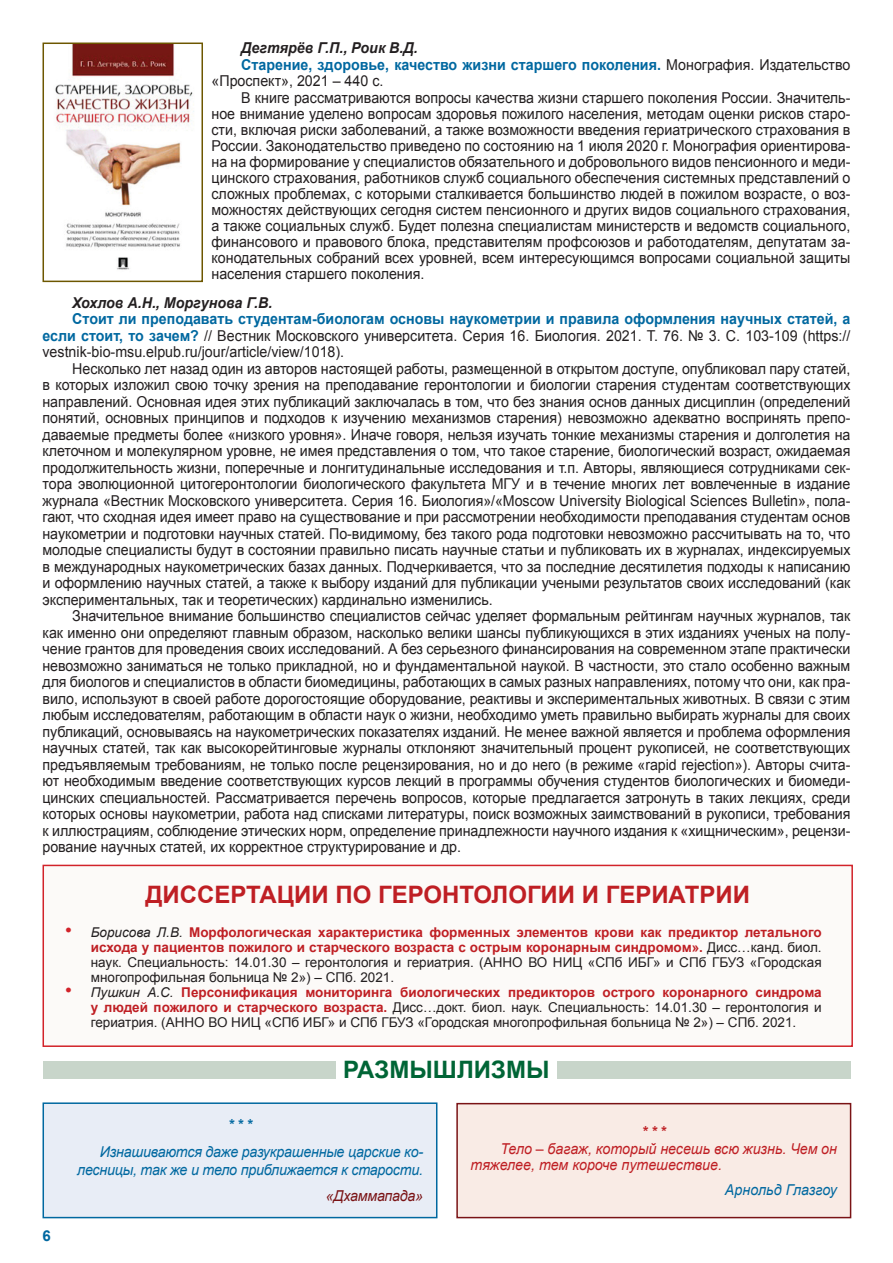
<style>
.page{position:relative;width:893px;height:1263px;background:#fff}
.page>*{position:absolute;margin:0;border:0;box-sizing:border-box;transform-origin:0 0}
.Заголовок_01{font:700 24px "Arial";color:#bf1f24}
.Заголовок_01-2{font:700 24px "Arial";color:#006536}
.Текст_01{font:15px/16.5px "Arial";color:#231f20;text-align:justify;scale:.95 1}
.Текст_01-2{font:700 15px/16.5px "Arial";color:#0068a0;scale:.95 1}
.Текст_01-3{font:italic 15px/18px "Arial";letter-spacing:-.015em;color:#0068a0;text-align:right;scale:.95 1}
.Текст_01-4{font:italic 15px/16.5px "Arial";color:#bf1f24;scale:.95 1}
.Текст_01-5{font:italic 700 15px "Arial";color:#231f20;scale:.95 1}
.Текст_01-6{font:italic 15px "Arial";letter-spacing:.005em;color:#0068a0;scale:.95 1}
.Текст_01-7{font:italic 15px "Arial";letter-spacing:-.015em;color:#7a1315;scale:.95 1}
.Текст_01-8{font:italic 700 15px "Arial";color:#0068a0;scale:.95 1}
.Текст_01-9{font:italic 700 15px "Arial";color:#bf1f24;scale:.95 1}
.Текст_01-10{font:700 15px "Arial";color:#0068a0}
.Текст_01-11{font:700 13.5px/15px "Arial";color:#bf1f24;text-align:justify}
.Текст_01-12{font:13.5px/15px "Arial";color:#231f20;text-align:justify}
.s1{font-weight:400;color:#231f20}
.s2{font-weight:700;color:#0068a0}
.s3{font-weight:400;font-size:19.5px;color:#d2232a}
.s4{font-weight:400;font-style:italic;color:#231f20}
.s5{font-size:19.5px;color:#d2232a}
.s6{font-style:italic}
.s7{font-weight:700;color:#bf1f24}
</style>
<div class="page">
<img style="left:55px;top:46px;width:139px;height:224px">
<div style="left:43px;top:43px;width:160px;height:239px;border:2px solid #6d5700"></div>
<div style="left:43px;top:865px;width:809px;height:181px;background:#fcfaf8"></div>
<div style="left:43px;top:865px;width:810px;height:182px;border:2px solid #d2232a"></div>
<div style="left:43px;top:1061px;width:293px;height:18px;background:#c8d5ca"></div>
<div style="left:557px;top:1061px;width:293px;height:18px;background:#c8d5ca"></div>
<div style="left:43px;top:1103px;width:394px;height:114px;background:#e8edf6"></div>
<div style="left:43px;top:1102px;width:394px;height:116px;border:2px solid #0068a0"></div>
<div style="left:457px;top:1104px;width:394px;height:113px;background:#f9ebe5"></div>
<div style="left:456px;top:1103px;width:395px;height:115px;border:2px solid #7a1315"></div>
<p class="Текст_01-5" style="left:241px;top:38px;width:187px">Дегтярёв Г.П., Роик В.Д.</p>
<p class="Текст_01-2" style="left:211px;top:57px;width:674px;text-indent:30px">Старение, здоровье, качество жизни старшего поколения. <span class="s1">Монография. Издательство «Проспект», 2021 – 440 с.</span></p>
<p class="Текст_01" style="left:211px;top:89px;width:674px;line-height:16px;text-indent:30px">В книге рассматриваются вопросы качества жизни старшего поколения России. Значитель&shy;ное внимание уделено вопросам здоровья пожилого населения, методам оценки рисков старо&shy;сти, включая риски заболеваний, а также возможности введения гериатрического страхования в России. Законодательство приведено по состоянию на 1 июля 2020 г. Монография ориентирова&shy;на на формирование у специалистов обязательного и добровольного видов пенсионного и меди&shy;цинского страхования, работников служб социального обеспечения системных представлений о сложных проблемах, с которыми сталкивается большинство людей в пожилом возрасте, о воз&shy;можностях действующих сегодня систем пенсионного и других видов социального страхования, а также социальных служб. Будет полезна специалистам министерств и ведомств социального, финансового и правового блока, представителям профсоюзов и работодателям, депутатам за&shy;конодательных собраний всех уровней, всем интересующимся вопросами социальной защиты населения старшего поколения.</p>
<p class="Текст_01-5" style="left:72px;top:293px;width:212px">Хохлов А.Н., Моргунова Г.В.</p>
<p class="Текст_01" style="left:43px;top:311px;width:852px;text-indent:30px"><span class="s2">Стоит ли преподавать студентам-биологам основы наукометрии и правила оформления научных статей, а если стоит, то зачем?</span> // Вестник Московского университета. Серия 16. Биология. 2021. Т. 76. № 3. С. 103-109 (https:// vestnik-bio-msu.elpub.ru/jour/article/view/1018).</p>
<p class="Текст_01" style="left:43px;top:360px;width:852px;text-indent:30px">Несколько лет назад один из авторов настоящей работы, размещенной в открытом доступе, опубликовал пару статей, в которых изложил свою точку зрения на преподавание геронтологии и биологии старения студентам соответствующих направлений. Основная идея этих публикаций заключалась в том, что без знания основ данных дисциплин (определений понятий, основных принципов и подходов к изучению механизмов старения) невозможно адекватно воспринять препо&shy;даваемые предметы более «низкого уровня». Иначе говоря, нельзя изучать тонкие механизмы старения и долголетия на клеточном и молекулярном уровне, не имея представления о том, что такое старение, биологический возраст, ожидаемая продолжительность жизни, поперечные и лонгитудинальные исследования и т.п. Авторы, являющиеся сотрудниками сек&shy;тора эволюционной цитогеронтологии биологического факультета МГУ и в течение многих лет вовлеченные в издание журнала «Вестник Московского университета. Серия 16. Биология»/«Moscow University Biological Sciences Bulletin», пола&shy;гают, что сходная идея имеет право на существование и при рассмотрении необходимости преподавания студентам основ наукометрии и подготовки научных статей. По-видимому, без такого рода подготовки невозможно рассчитывать на то, что молодые специалисты будут в состоянии правильно писать научные статьи и публиковать их в журналах, индексируемых в международных наукометрических базах данных. Подчеркивается, что за последние десятилетия подходы к написанию и оформлению научных статей, а также к выбору изданий для публикации учеными результатов своих исследований (как экспериментальных, так и теоретических) кардинально изменились.</p>
<p class="Текст_01" style="left:43px;top:608px;width:852px;text-indent:30px">Значительное внимание большинство специалистов сейчас уделяет формальным рейтингам научных журналов, так как именно они определяют главным образом, насколько велики шансы публикующихся в этих изданиях ученых на полу&shy;чение грантов для проведения своих исследований. А без серьезного финансирования на современном этапе практически невозможно заниматься не только прикладной, но и фундаментальной наукой. В частности, это стало особенно важным для биологов и специалистов в области биомедицины, работающих в самых разных направлениях, потому что они, как пра&shy;вило, используют в своей работе дорогостоящие оборудование, реактивы и экспериментальных животных. В связи с этим любым исследователям, работающим в области наук о жизни, необходимо уметь правильно выбирать журналы для своих публикаций, основываясь на наукометрических показателях изданий. Не менее важной является и проблема оформления научных статей, так как высокорейтинговые журналы отклоняют значительный процент рукописей, не соответствующих предъявляемым требованиям, не только после рецензирования, но и до него (в режиме «rapid rejection»). Авторы счита&shy;ют необходимым введение соответствующих курсов лекций в программы обучения студентов биологических и биомеди&shy;цинских специальностей. Рассматривается перечень вопросов, которые предлагается затронуть в таких лекциях, среди которых основы наукометрии, работа над списками литературы, поиск возможных заимствований в рукописи, требования к иллюстрациям, соблюдение этических норм, определение принадлежности научного издания к «хищническим», рецензи&shy;рование научных статей, их корректное структурирование и др.</p>
<p class="Заголовок_01" style="left:146px;top:878px;width:606px">ДИССЕРТАЦИИ ПО ГЕРОНТОЛОГИИ И ГЕРИАТРИИ</p>
<p class="Текст_01-11" style="left:91px;top:925px;width:732px;text-indent:-26px"><span class="s3">•</span> <span class="s4">Борисова Л.В.</span> Морфологическая характеристика форменных элементов крови как предиктор летального исхода у пациентов пожилого и старческого возраста с острым коронарным синдромом». <span class="s1">Дисс…канд. биол. наук. Специальность: 14.01.30 – геронтология и гериатрия. (АННО ВО НИЦ «СПб ИБГ» и СПб ГБУЗ «Городская многопрофильная больница № 2») – СПб. 2021.</span></p>
<p class="Текст_01-12" style="left:91px;top:984px;width:732px;text-indent:-26px"><span class="s5">•</span> <span class="s6">Пушкин А.С.</span> <span class="s7">Персонификация мониторинга биологических предикторов острого коронарного синдрома у людей пожилого и старческого возраста.</span> Дисс…докт. биол. наук. Специальность: 14.01.30 – геронтология и гериатрия. (АННО ВО НИЦ «СПб ИБГ» и СПб ГБУЗ «Городская многопрофильная больница № 2») – СПб. 2021.</p>
<p class="Заголовок_01-2" style="left:343px;top:1054px;width:208px">РАЗМЫШЛИЗМЫ</p>
<p class="Текст_01-10" style="left:43px;top:1226px;width:10px">6</p>
<p class="Текст_01-8" style="left:228px;top:1115px;width:27px">* * *</p>
<p class="Текст_01-3" style="left:77px;top:1143px;width:366px">Изнашиваются даже разукрашенные царские ко&shy;лесницы, так же и тело приближается к старости.</p>
<p class="Текст_01-7" style="left:326px;top:1186px;width:104px">«Дхаммапада»</p>
<p class="Текст_01-9" style="left:642px;top:1122px;width:27px">* * *</p>
<p class="Текст_01-4" style="left:471px;top:1140px;width:387px;text-indent:30px">Тело – багаж, который несешь всю жизнь. Чем он тяжелее, тем короче путешествие.</p>
<p class="Текст_01-6" style="left:725px;top:1180px;width:119px">Арнольд Глазгоу</p>
</div>
